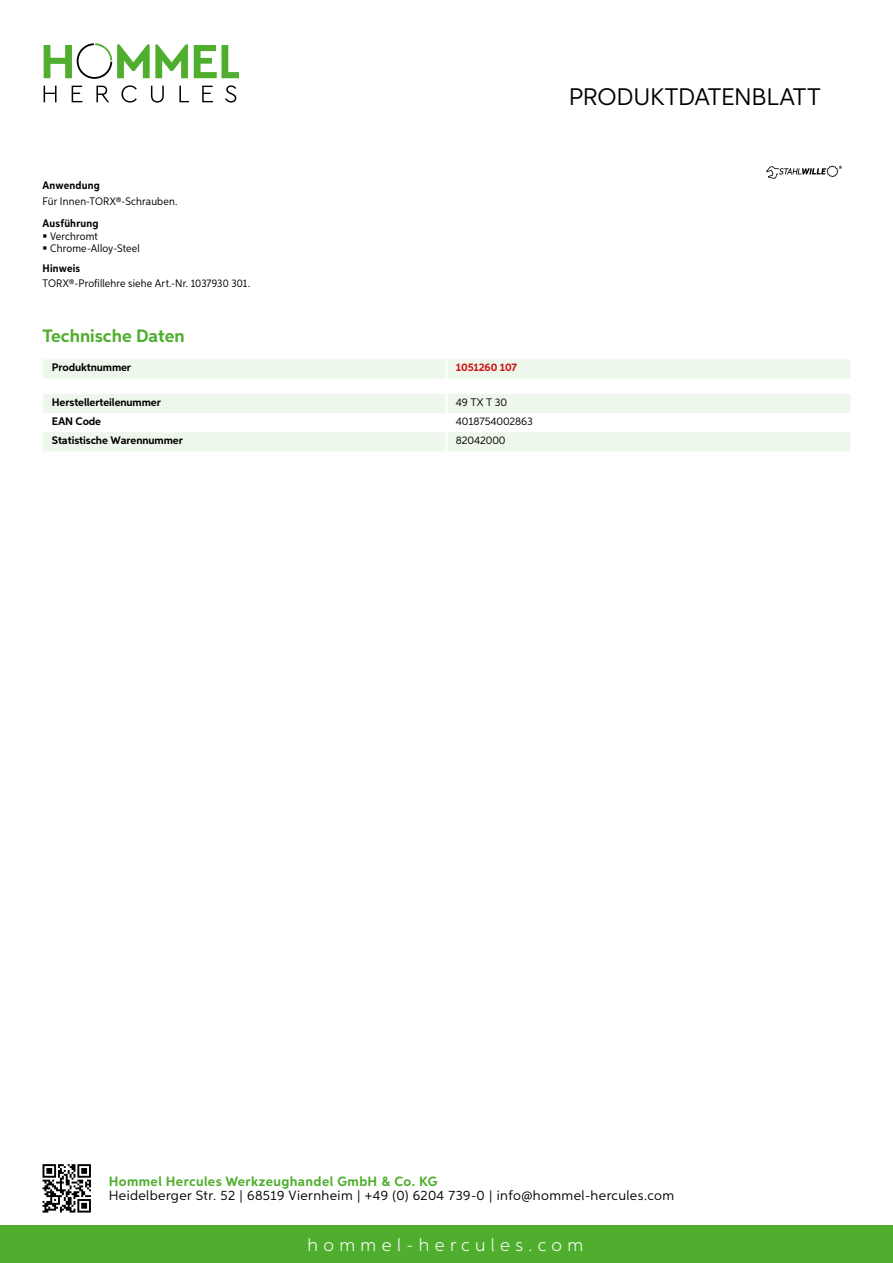
<style>
.page{position:relative;width:893px;height:1263px;background:#fff}
.page>*{position:absolute;margin:0;border:0;box-sizing:border-box;transform-origin:0 0}
.t1{font:24px "Aspira";letter-spacing:-.01em;color:#000}
.t2{font:300 18px "Aspira";letter-spacing:.3em;color:#fff}
.t3{font:700 18px "Aspira";color:#50ae2f}
.t4{font:13.5px "Aspira";letter-spacing:.03em;color:#000}
.t5{font:700 13.5px "Aspira";letter-spacing:.03em;color:#50ae2f}
.t6{font:10.95px/12.8px "Aspira Nar";letter-spacing:.015em;color:#000}
.t7{font:700 10.95px "Aspira";letter-spacing:-.01em;color:#000}
.t8{font:10.95px "Aspira";letter-spacing:-.01em;color:#000}
.t9{font:700 10.95px "Aspira Nar";letter-spacing:.02em;color:#000}
.t10{font:700 10.95px "Aspira";letter-spacing:-.01em;color:#cd1013}
</style>
<div class="page">
<div style="left:0;top:1226px;width:893px;height:37px;background:#50ae2f"></div>
<svg style="left:43px;top:1164px;width:48px;height:48px"></svg>
<svg style="left:194px;top:45px;width:45px;height:33px"></svg>
<svg style="left:44px;top:43px;width:144px;height:36px"></svg>
<svg style="left:44px;top:86px;width:13px;height:16px"></svg>
<svg style="left:72px;top:86px;width:10px;height:16px"></svg>
<svg style="left:96px;top:86px;width:13px;height:16px"></svg>
<svg style="left:121px;top:85px;width:16px;height:18px"></svg>
<svg style="left:151px;top:86px;width:13px;height:17px"></svg>
<svg style="left:179px;top:86px;width:10px;height:16px"></svg>
<svg style="left:202px;top:86px;width:11px;height:16px"></svg>
<svg style="left:225px;top:85px;width:11px;height:18px"></svg>
<div style="left:43px;top:359px;width:807px;height:19px;background:#eef7eb"></div>
<hr style="left:445px;top:359px;width:3px;height:19px;background:#fff">
<svg style="left:43px;top:394px;width:807px;height:57px"></svg>
<hr style="left:445px;top:432px;width:3px;height:19px;background:#fff">
<svg style="left:766px;top:166px;width:76px;height:13px"></svg>
<p class="t9" style="left:43px;top:179px;width:59px">Anwendung</p>
<p class="t6" style="left:43px;top:194px;width:136px">Für Innen-TORX®-Schrauben.</p>
<p class="t9" style="left:43px;top:216px;width:58px">Ausführung</p>
<p class="t6" style="left:50px;top:229px;width:91px">Verchromt<br>Chrome-Alloy-Steel</p>
<p class="t9" style="left:43px;top:261px;width:39px">Hinweis</p>
<p class="t6" style="left:43px;top:276px;width:209px">TORX®-Profillehre siehe Art.-Nr. 1037930 301.</p>
<h2 class="t3" style="left:43px;top:325px;width:144px">Technische Daten</h2>
<p class="t7" style="left:52px;top:361px;width:81px">Produktnummer</p>
<p class="t10" style="left:456px;top:361px;width:63px">1051260 107</p>
<p class="t7" style="left:52px;top:395px;width:111px">Herstellerteilenummer</p>
<p class="t8" style="left:456px;top:395px;width:53px">49 TX T 30</p>
<p class="t7" style="left:52px;top:414px;width:51px">EAN Code</p>
<p class="t8" style="left:456px;top:414px;width:79px">4018754002863</p>
<p class="t7" style="left:52px;top:434px;width:132px">Statistische Warennummer</p>
<p class="t8" style="left:456px;top:434px;width:51px">82042000</p>
<h1 class="t1" style="left:569px;top:82px;width:253px">Produktdatenblatt</h1>
<p class="t5" style="left:109px;top:1172px;width:330px">Hommel Hercules Werkzeughandel GmbH &amp; Co. KG</p>
<p class="t4" style="left:109px;top:1187px;width:567px">Heidelberger Str. 52 | 68519 Viernheim | +49 (0) 6204 739-0 | info@hommel-hercules.com</p>
<h2 class="t2" style="left:307px;top:1234px;width:277px">hommel-hercules.com</h2>
</div>
